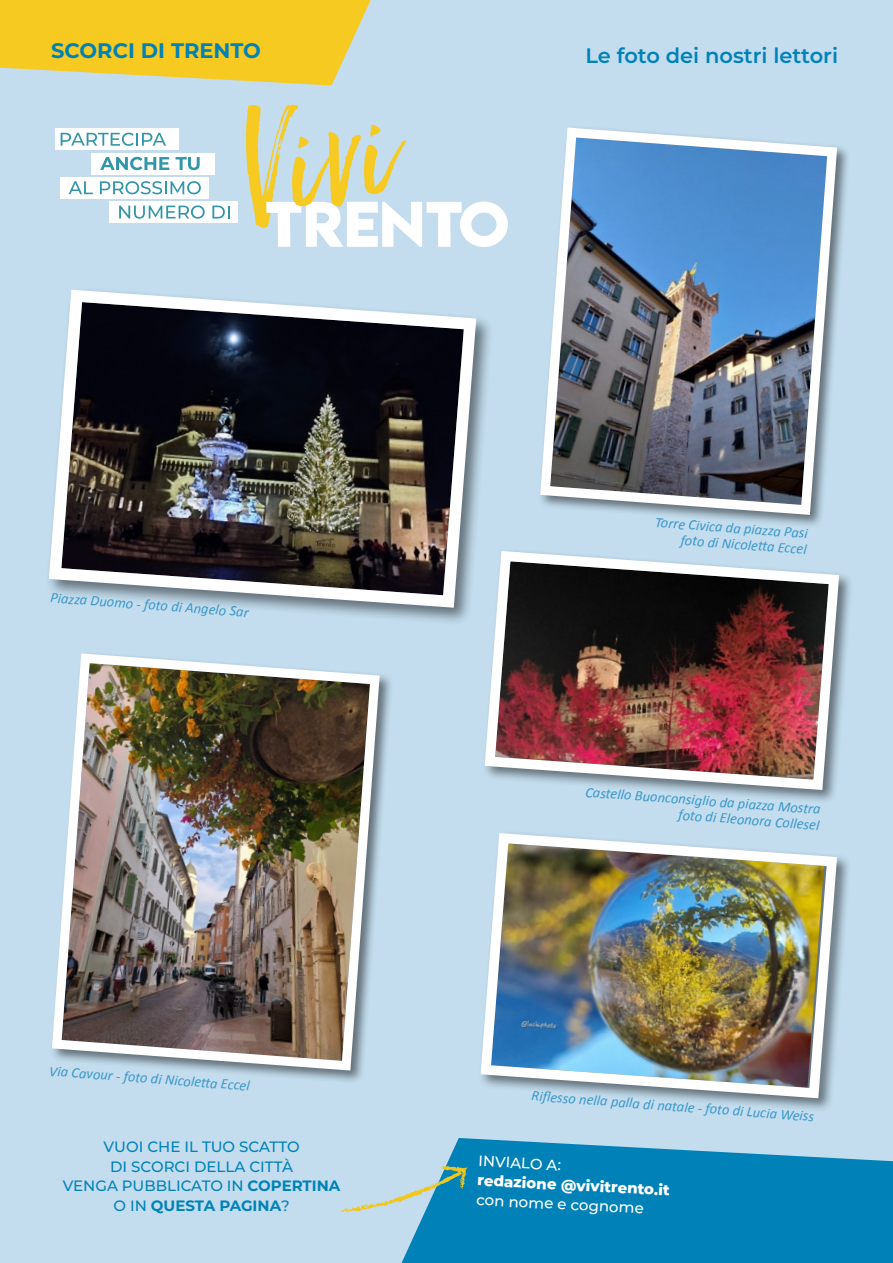
<style>
.page{position:relative;width:893px;height:1263px;background:#c3ddee}
.page>*{position:absolute;margin:0;border:0;box-sizing:border-box;transform-origin:0 0}
.t1{font:600 21px "Montserrat";color:#0082b8}
.t2{font:700 21px "Montserrat";color:#0082b8}
.t3{font:500 15px/19.5px "Montserrat";color:#0082b8;text-align:center}
.t4{font:500 15px "Montserrat";color:#fff}
.t5{font:800 15px "Montserrat";color:#fff}
.t6{font:italic 14.55px/16px "Calibri";color:#3b98c7;text-align:right}
.s1{font-weight:700}
</style>
<div class="page">
<svg style="left:0;top:0;width:371px;height:85px;background:#efcc3c"></svg>
<svg style="left:246px;top:105px;width:262px;height:142px"></svg>
<div style="left:50px;top:651px;width:343px;height:433px;background:#000;opacity:.5"></div>
<img style="left:50px;top:651px;width:335px;height:424px">
<div style="left:482px;top:548px;width:372px;height:257px;background:#000;opacity:.5"></div>
<img style="left:482px;top:548px;width:362px;height:247px">
<div style="left:45px;top:286px;width:449px;height:339px;background:#000;opacity:.5"></div>
<img style="left:45px;top:286px;width:438px;height:328px">
<div style="left:478px;top:830px;width:374px;height:283px;background:#000;opacity:.5"></div>
<img style="left:478px;top:830px;width:364px;height:273px">
<div style="left:537px;top:125px;width:314px;height:403px;background:#000;opacity:.5"></div>
<img style="left:537px;top:125px;width:305px;height:395px">
<svg style="left:402px;top:1138px;width:491px;height:125px;background:#178cbe"></svg>
<div style="left:55px;top:128px;width:123px;height:22px;background:#fff"></div>
<div style="left:91px;top:153px;width:123px;height:22px;background:#fff"></div>
<div style="left:110px;top:202px;width:128px;height:21px;background:#fff"></div>
<div style="left:60px;top:177px;width:148px;height:22px;background:#fff"></div>
<svg style="left:61px;top:133px;width:105px;height:13px"></svg>
<svg style="left:100px;top:157px;width:69px;height:13px"></svg>
<svg style="left:175px;top:157px;width:25px;height:13px"></svg>
<svg style="left:69px;top:181px;width:24px;height:13px"></svg>
<svg style="left:100px;top:181px;width:101px;height:13px"></svg>
<svg style="left:119px;top:205px;width:86px;height:14px"></svg>
<svg style="left:212px;top:206px;width:17px;height:12px"></svg>
<svg style="left:340px;top:1165px;width:128px;height:47px"></svg>
<h1 class="t2" style="left:51px;top:35px;width:211px">SCORCI DI TRENTO</h1>
<h1 class="t1" style="left:585px;top:41px;width:254px">Le foto dei nostri lettori</h1>
<p class="t6" style="left:51px;top:589px;width:200px;rotate:4deg">Piazza Duomo - foto di Angelo Sar</p>
<p class="t6" style="left:50px;top:1062px;width:203px;rotate:4deg">Via Cavour - foto di Nicolett a Eccel</p>
<p class="t3" style="left:63px;top:1137px;width:279px">VUOI CHE IL TUO SCATTO<br>DI SCORCI DELLA CITTÀ<br>VENGA PUBBLICATO IN <span class="s1">COPERTINA<br></span>O IN <span class="s1">QUESTA PAGINA</span>?</p>
<p class="t6" style="left:656px;top:514px;width:155px;rotate:4deg">Torre Civica da piazza Pasi foto di Nicolett a Eccel</p>
<p class="t6" style="left:586px;top:783px;width:237px;rotate:4deg">Castello Buonconsiglio da piazza Mostra foto di Eleonora Collesel</p>
<p class="t6" style="left:532px;top:1087px;width:285px;rotate:4deg">Rifl esso nella palla di natale - foto di Lucia Weiss</p>
<p class="t4" style="left:479px;top:1150px;width:84px;rotate:3deg">INVIALO A:</p>
<p class="t5" style="left:478px;top:1169px;width:194px;rotate:3deg">redazione @vivitrento.it</p>
<p class="t4" style="left:477px;top:1189px;width:169px;rotate:3deg">con nome e cognome</p>
</div>
